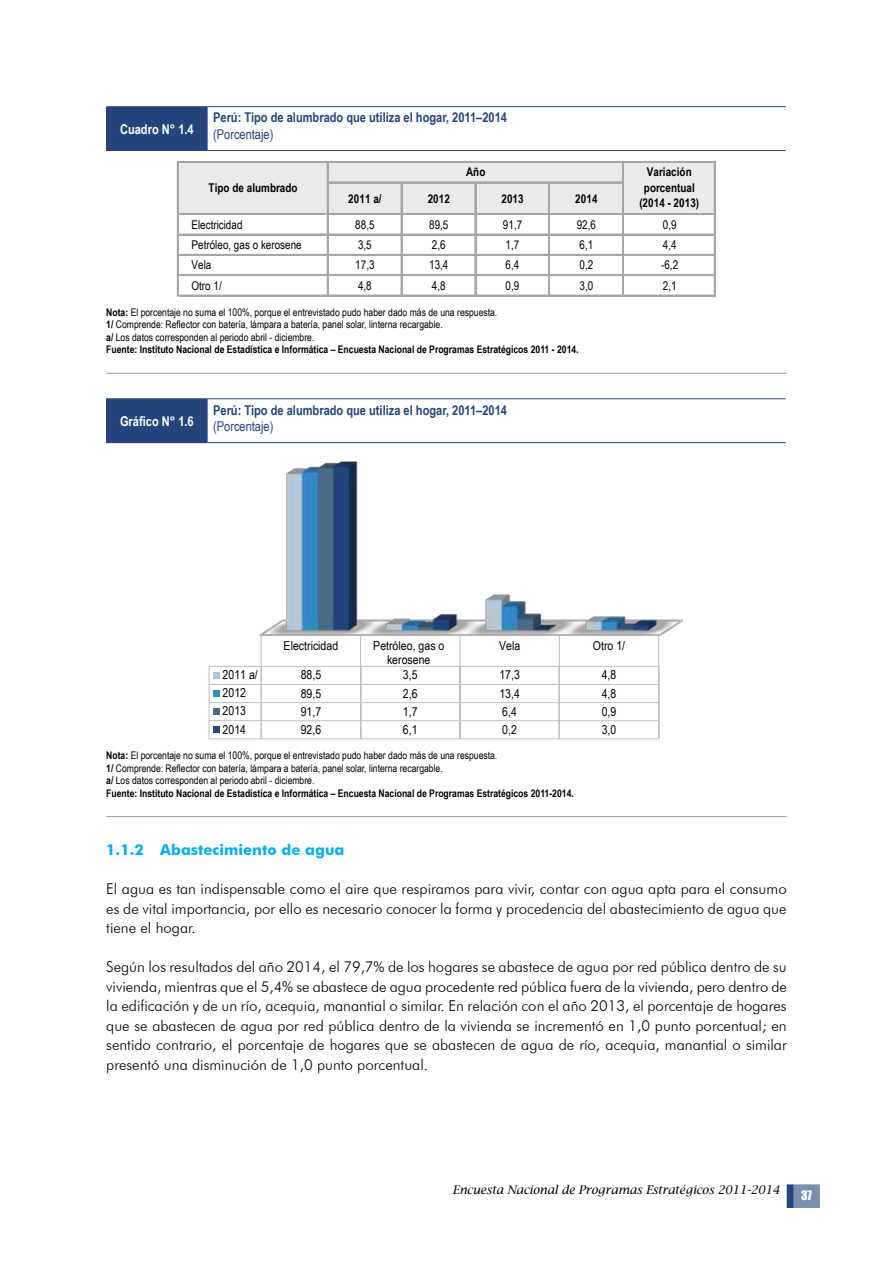
<style>
.page{position:relative;width:893px;height:1263px;background:#fff}
.page>*{position:absolute;margin:0;border:0;box-sizing:border-box;transform-origin:0 0}
.t1{font:300 15px/19.5px "Futura BT";color:#000;text-align:justify}
.t2{font:700 15px "Futura BT";color:#00aeef}
.t3{font:700 13.5px "Arial Narrow";color:#23457b}
.t4{font:13.5px "Arial Narrow";color:#23457b}
.t5{font:700 13.5px "Arial Narrow";color:#fff}
.t6{font:12.3px/14.2px "Arial Narrow";color:#000;text-align:center;scale:1.04 1}
.t7{font:12px "Arial Narrow";letter-spacing:.005em;color:#000}
.t8{font:700 12px/15.3px "Arial Narrow";letter-spacing:.005em;color:#000;text-align:center}
.t9{font:italic 12px "Lucida Bright";color:#000}
.t10{font:12px "Impact";color:#fff}
.t11{font:10.5px/12.6px "Arial Narrow";color:#000}
.s1{font-weight:700}
</style>
<div class="page">
<div style="left:794px;top:1184px;width:26px;height:24px;background:#7b8fb0;border:2px solid #7b8fb0"></div>
<svg style="left:787px;top:1184px;width:7px;height:24px"></svg>
<div style="left:107px;top:107px;width:100px;height:43px;background:#23457b"></div>
<hr style="left:106px;top:106px;width:101px;height:1px;background:#23457b">
<hr style="left:106px;top:107px;width:1px;height:43px;background:#23457b">
<hr style="left:207px;top:106px;width:579px;height:1px;background:#23457b">
<hr style="left:207px;top:107px;width:1px;height:43px;background:#23457b">
<hr style="left:106px;top:150px;width:101px;height:1px;background:#23457b">
<hr style="left:207px;top:150px;width:579px;height:1px;background:#23457b">
<div style="left:179px;top:163px;width:536px;height:52px;background:#eaeaea"></div>
<hr style="left:177px;top:161px;width:2px;height:135px;background:#a6a6a6">
<hr style="left:327px;top:163px;width:2px;height:133px;background:#a6a6a6">
<hr style="left:622px;top:163px;width:2px;height:133px;background:#a6a6a6">
<hr style="left:714px;top:163px;width:2px;height:133px;background:#a6a6a6">
<hr style="left:401px;top:183px;width:1px;height:113px;background:#a6a6a6">
<hr style="left:475px;top:183px;width:1px;height:113px;background:#a6a6a6">
<hr style="left:548px;top:183px;width:1px;height:113px;background:#a6a6a6">
<hr style="left:549px;top:183px;width:1px;height:113px;background:#a6a6a6">
<hr style="left:179px;top:161px;width:537px;height:2px;background:#a6a6a6">
<hr style="left:329px;top:182px;width:295px;height:1px;background:#a6a6a6">
<hr style="left:179px;top:213px;width:537px;height:1px;background:#a6a6a6">
<hr style="left:179px;top:214px;width:537px;height:1px;background:#a6a6a6">
<hr style="left:179px;top:234px;width:537px;height:1px;background:#a6a6a6">
<hr style="left:179px;top:254px;width:537px;height:2px;background:#a6a6a6">
<hr style="left:179px;top:274px;width:537px;height:1px;background:#a6a6a6">
<hr style="left:179px;top:275px;width:537px;height:1px;background:#a6a6a6">
<hr style="left:179px;top:295px;width:537px;height:1px;background:#a6a6a6">
<hr style="left:106px;top:373px;width:681px;height:1px;background:#939598">
<div style="left:107px;top:399px;width:100px;height:44px;background:#23457b"></div>
<hr style="left:106px;top:398px;width:101px;height:1px;background:#23457b">
<hr style="left:106px;top:399px;width:1px;height:43px;background:#23457b">
<hr style="left:207px;top:398px;width:579px;height:1px;background:#23457b">
<hr style="left:207px;top:399px;width:1px;height:43px;background:#23457b">
<hr style="left:106px;top:442px;width:101px;height:1px;background:#23457b">
<hr style="left:207px;top:442px;width:579px;height:1px;background:#23457b">
<img style="left:259px;top:461px;width:424px;height:176px">
<hr style="left:261px;top:634px;width:1px;height:32px;background:#bfbfbf">
<hr style="left:360px;top:634px;width:1px;height:32px;background:#bfbfbf">
<hr style="left:459px;top:634px;width:1px;height:32px;background:#bfbfbf">
<hr style="left:559px;top:634px;width:1px;height:32px;background:#bfbfbf">
<hr style="left:658px;top:634px;width:1px;height:32px;background:#bfbfbf">
<hr style="left:209px;top:666px;width:450px;height:1px;background:#bfbfbf">
<div style="left:213px;top:672px;width:7px;height:6px;background:#b5c7d5"></div>
<hr style="left:209px;top:684px;width:450px;height:1px;background:#bfbfbf">
<div style="left:213px;top:690px;width:7px;height:6px;background:#328bc8"></div>
<hr style="left:209px;top:702px;width:450px;height:1px;background:#bfbfbf">
<div style="left:213px;top:708px;width:7px;height:6px;background:#4b6c87"></div>
<hr style="left:209px;top:720px;width:450px;height:1px;background:#bfbfbf">
<svg style="left:209px;top:667px;width:1px;height:71px"></svg>
<hr style="left:209px;top:738px;width:450px;height:1px;background:#bfbfbf">
<svg style="left:261px;top:667px;width:1px;height:71px"></svg>
<svg style="left:360px;top:667px;width:1px;height:71px"></svg>
<svg style="left:460px;top:667px;width:1px;height:71px"></svg>
<svg style="left:559px;top:667px;width:1px;height:71px"></svg>
<svg style="left:658px;top:667px;width:1px;height:71px"></svg>
<div style="left:213px;top:726px;width:7px;height:7px;background:#23457b"></div>
<hr style="left:106px;top:816px;width:681px;height:1px;background:#939598">
<p class="t5" style="left:120px;top:119px;width:75px">Cuadro N° 1.4</p>
<p class="t3" style="left:213px;top:108px;width:295px">Perú: Tipo de alumbrado que utiliza el hogar, 2011–2014</p>
<p class="t4" style="left:213px;top:124px;width:62px">(Porcentaje)</p>
<p class="t8" style="left:209px;top:179px;width:91px">Tipo de alumbrado</p>
<p class="t8" style="left:466px;top:163px;width:21px">Año</p>
<p class="t8" style="left:348px;top:190px;width:35px">2011 a/</p>
<p class="t8" style="left:428px;top:190px;width:24px">2012</p>
<p class="t8" style="left:501px;top:190px;width:24px">2013</p>
<p class="t8" style="left:575px;top:190px;width:24px">2014</p>
<p class="t8" style="left:639px;top:164px;width:61px">Variación porcentual (2014 - 2013)</p>
<p class="t7" style="left:191px;top:216px;width:53px">Electricidad</p>
<p class="t7" style="left:355px;top:216px;width:21px">88,5</p>
<p class="t7" style="left:429px;top:216px;width:21px">89,5</p>
<p class="t7" style="left:503px;top:216px;width:21px">91,7</p>
<p class="t7" style="left:577px;top:216px;width:21px">92,6</p>
<p class="t7" style="left:663px;top:216px;width:15px">0,9</p>
<p class="t7" style="left:191px;top:236px;width:112px">Petróleo, gas o kerosene</p>
<p class="t7" style="left:358px;top:236px;width:15px">3,5</p>
<p class="t7" style="left:432px;top:236px;width:15px">2,6</p>
<p class="t7" style="left:506px;top:236px;width:15px">1,7</p>
<p class="t7" style="left:579px;top:236px;width:15px">6,1</p>
<p class="t7" style="left:663px;top:236px;width:15px">4,4</p>
<p class="t7" style="left:191px;top:256px;width:21px">Vela</p>
<p class="t7" style="left:355px;top:256px;width:21px">17,3</p>
<p class="t7" style="left:429px;top:256px;width:21px">13,4</p>
<p class="t7" style="left:506px;top:256px;width:15px">6,4</p>
<p class="t7" style="left:579px;top:256px;width:15px">0,2</p>
<p class="t7" style="left:661px;top:256px;width:19px">-6,2</p>
<p class="t7" style="left:191px;top:277px;width:32px">Otro 1/</p>
<p class="t7" style="left:358px;top:277px;width:15px">4,8</p>
<p class="t7" style="left:432px;top:277px;width:15px">4,8</p>
<p class="t7" style="left:506px;top:277px;width:15px">0,9</p>
<p class="t7" style="left:579px;top:277px;width:15px">3,0</p>
<p class="t7" style="left:663px;top:277px;width:15px">2,1</p>
<p class="t11" style="left:106px;top:305px;width:474px"><span class="s1">Nota:</span> El porcentaje no suma el 100%, porque el entrevistado pudo haber dado más de una respuesta.<br><span class="s1">1/</span> Comprende: Reflector con batería, lámpara a batería, panel solar, linterna recargable.<br><span class="s1">a/</span> Los datos corresponden al periodo abril - diciembre.<br><span class="s1">Fuente: Instituto Nacional de Estadística e Informática – Encuesta Nacional de Programas Estratégicos 2011 - 2014.</span></p>
<p class="t5" style="left:120px;top:411px;width:75px">Gráfico N° 1.6</p>
<p class="t3" style="left:213px;top:400px;width:295px">Perú: Tipo de alumbrado que utiliza el hogar, 2011–2014</p>
<p class="t4" style="left:213px;top:416px;width:62px">(Porcentaje)</p>
<p class="t6" style="left:284px;top:638px;width:54px">Electricidad</p>
<p class="t6" style="left:373px;top:638px;width:70px">Petróleo, gas o kerosene</p>
<p class="t6" style="left:499px;top:638px;width:22px">Vela</p>
<p class="t6" style="left:593px;top:638px;width:33px">Otro 1/</p>
<p class="t6" style="left:223px;top:667px;width:35px">2011 a/</p>
<p class="t6" style="left:301px;top:667px;width:21px">88,5</p>
<p class="t6" style="left:403px;top:667px;width:16px">3,5</p>
<p class="t6" style="left:499px;top:667px;width:21px">17,3</p>
<p class="t6" style="left:602px;top:667px;width:16px">4,8</p>
<p class="t6" style="left:223px;top:685px;width:24px">2012</p>
<p class="t6" style="left:301px;top:686px;width:21px">89,5</p>
<p class="t6" style="left:403px;top:686px;width:16px">2,6</p>
<p class="t6" style="left:499px;top:686px;width:21px">13,4</p>
<p class="t6" style="left:602px;top:686px;width:16px">4,8</p>
<p class="t6" style="left:223px;top:703px;width:24px">2013</p>
<p class="t6" style="left:301px;top:704px;width:21px">91,7</p>
<p class="t6" style="left:403px;top:704px;width:16px">1,7</p>
<p class="t6" style="left:502px;top:704px;width:16px">6,4</p>
<p class="t6" style="left:602px;top:704px;width:16px">0,9</p>
<p class="t6" style="left:223px;top:721px;width:24px">2014</p>
<p class="t6" style="left:301px;top:722px;width:21px">92,6</p>
<p class="t6" style="left:403px;top:722px;width:16px">6,1</p>
<p class="t6" style="left:502px;top:722px;width:16px">0,2</p>
<p class="t6" style="left:602px;top:722px;width:16px">3,0</p>
<p class="t11" style="left:106px;top:748px;width:469px"><span class="s1">Nota:</span> El porcentaje no suma el 100%, porque el entrevistado pudo haber dado más de una respuesta.<br><span class="s1">1/</span> Comprende: Reflector con batería, lámpara a batería, panel solar, linterna recargable.<br><span class="s1">a/</span> Los datos corresponden al periodo abril - diciembre.<br><span class="s1">Fuente: Instituto Nacional de Estadística e Informática – Encuesta Nacional de Programas Estratégicos 2011-2014.</span></p>
<p class="t2" style="left:106px;top:841px;width:240px">1.1.2 Abastecimiento de agua</p>
<p class="t1" style="left:106px;top:879px;width:682px">El agua es tan indispensable como el aire que respiramos para vivir, contar con agua apta para el consumo es de vital importancia, por ello es necesario conocer la forma y procedencia del abastecimiento de agua que tiene el hogar.</p>
<p class="t1" style="left:106px;top:957px;width:682px">Según los resultados del año 2014, el 79,7% de los hogares se abastece de agua por red pública dentro de su vivienda, mientras que el 5,4% se abastece de agua procedente red pública fuera de la vivienda, pero dentro de la edificación y de un río, acequia, manantial o similar. En relación con el año 2013, el porcentaje de hogares que se abastecen de agua por red pública dentro de la vivienda se incrementó en 1,0 punto porcentual; en sentido contrario, el porcentaje de hogares que se abastecen de agua de río, acequia, manantial o similar presentó una disminución de 1,0 punto porcentual.</p>
<p class="t9" style="left:453px;top:1183px;width:329px">Encuesta Nacional de Programas Estratégicos 2011-2014</p>
<p class="t10" style="left:801px;top:1186px;width:12px">37</p>
</div>
